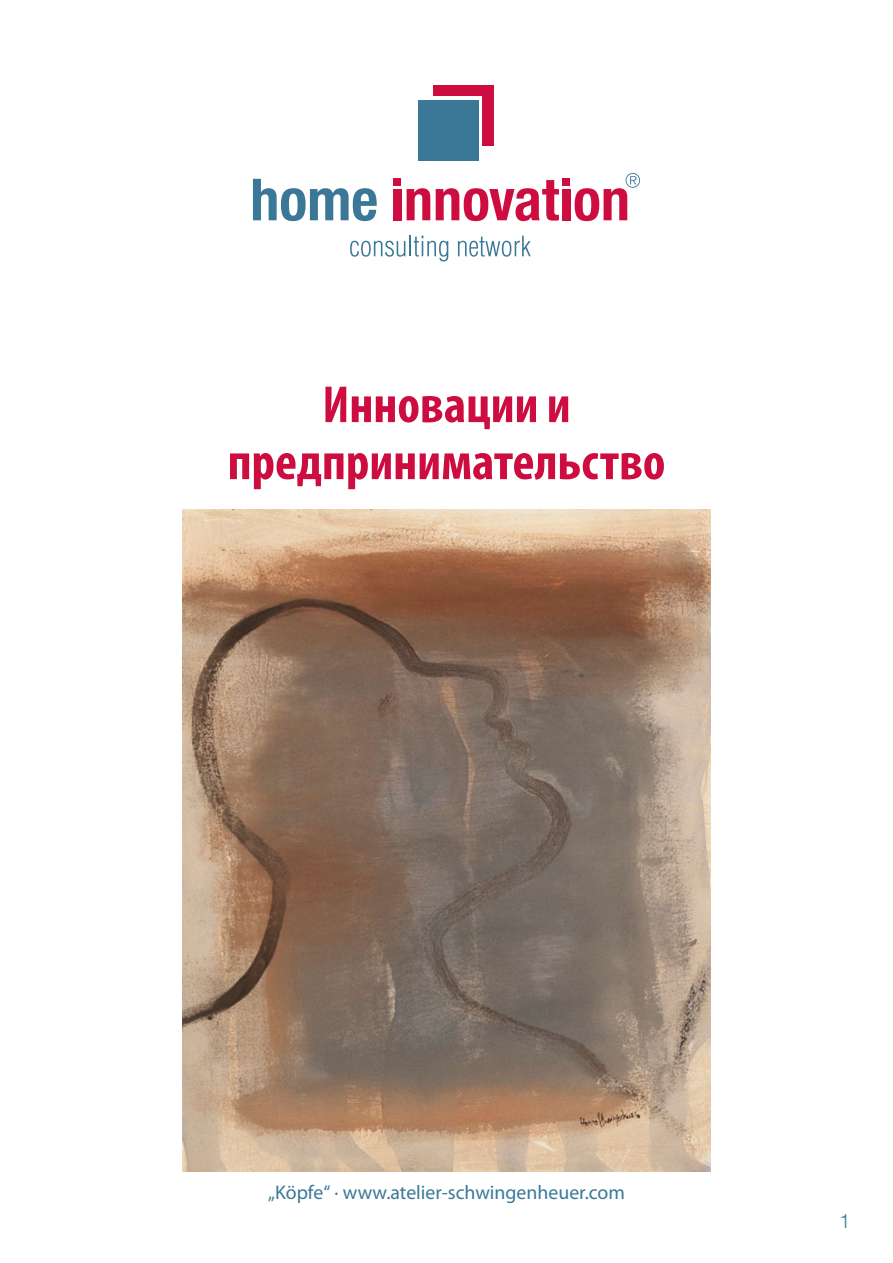
<style>
.page{position:relative;width:893px;height:1263px;background:#fff}
.page>*{position:absolute;margin:0;border:0;box-sizing:border-box;transform-origin:0 0}
.t1{font:700 condensed 52.5px/57px "Myriad Pro";color:#cd0d40;text-align:center}
.t2{font:19.8px "Myriad Pro";color:#3b7898}
.t3{font:300 19.8px "Helvetica Neue";color:#3b7898}
</style>
<div class="page">
<svg style="left:350px;top:241px;width:55px;height:16px"></svg>
<hr style="left:409px;top:236px;width:2px;height:20px;background:#3b7898">
<svg style="left:414px;top:236px;width:34px;height:25px"></svg>
<svg style="left:458px;top:236px;width:73px;height:21px"></svg>
<div style="left:433px;top:85px;width:61px;height:60px;background:#cd0d40"></div>
<div style="left:422px;top:97px;width:60px;height:60px;background:#fff"></div>
<div style="left:418px;top:100px;width:61px;height:61px;background:#3b7898"></div>
<svg style="left:253px;top:179px;width:124px;height:42px"></svg>
<svg style="left:407px;top:188px;width:23px;height:32px"></svg>
<svg style="left:436px;top:180px;width:123px;height:41px"></svg>
<div style="left:393px;top:178px;width:8px;height:8px;background:#cd0d40"></div>
<div style="left:393px;top:189px;width:8px;height:31px;background:#cd0d40"></div>
<div style="left:562px;top:189px;width:8px;height:31px;background:#cd0d40"></div>
<div style="left:562px;top:178px;width:8px;height:8px;background:#cd0d40"></div>
<svg style="left:575px;top:173px;width:65px;height:48px"></svg>
<img style="left:183px;top:510px;width:527px;height:661px">
<h1 class="t1" style="left:228px;top:375px;width:439px">Инновации и предпринимательство</h1>
<p class="t2" style="left:268px;top:1180px;width:358px">„Köpfe“ · www.atelier-schwingenheuer.com</p>
<p class="t3" style="left:839px;top:1208px;width:13px">1</p>
</div>
